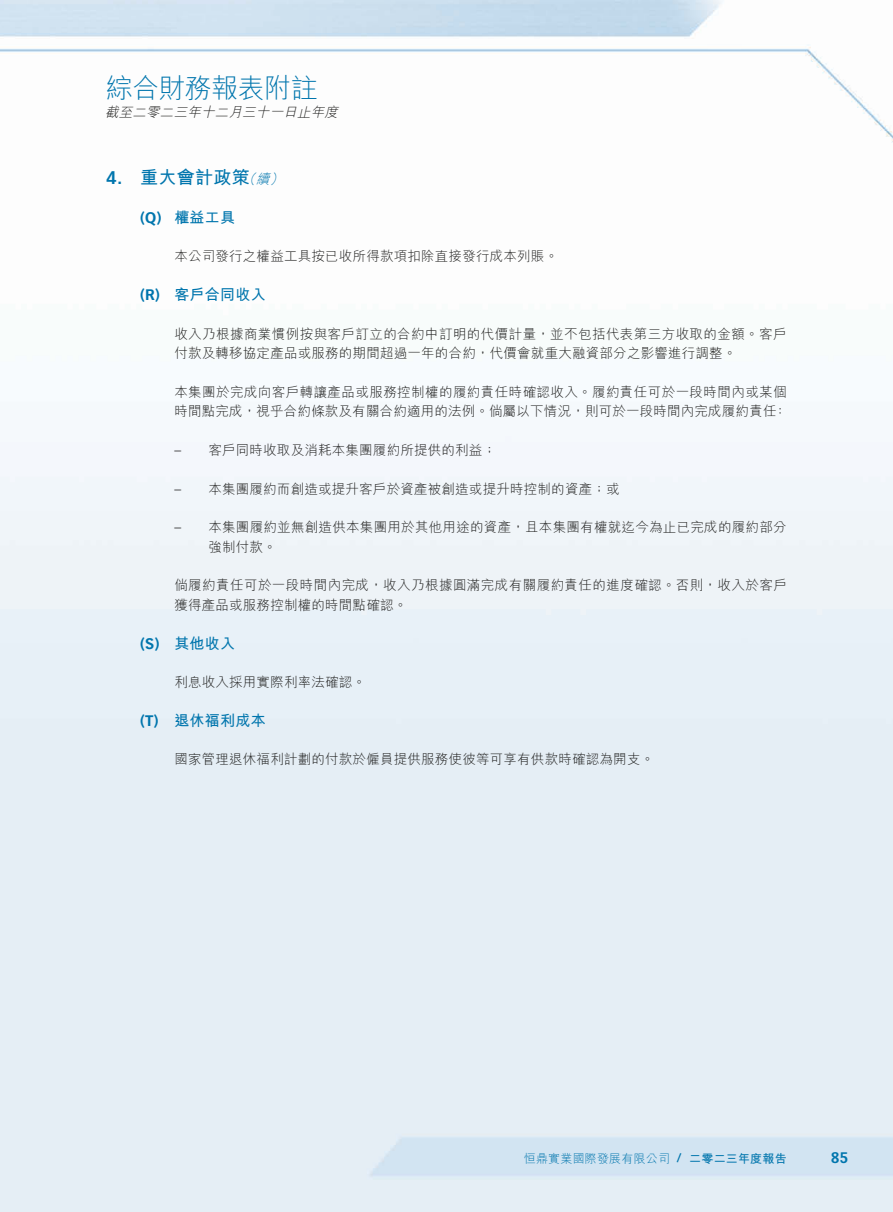
<style>
.page{position:relative;width:893px;height:1212px;background:#fff}
.page>*{position:absolute;margin:0;border:0;box-sizing:border-box;transform-origin:0 0}
.t1{font:300 27px "M Hei HK";letter-spacing:-.02em;color:#0075ad}
.t2{font:700 18px "M Hei HK";letter-spacing:.02em;color:#0075ad}
.t3{font:700 15px "M Hei HK";letter-spacing:.02em;color:#0075ad}
.t4{font:700 15px "Vectora LT Std";color:#0075ad}
.t5{font:300 13.5px/19.5px "M Hei HK";letter-spacing:.015em;color:#1c1c1b}
.t6{font:300 13.5px/19.5px "M Hei HK";letter-spacing:.035em;color:#1c1c1b}
.t7{font:italic 300 13.5px "M Hei HK";color:#1c1c1b}
.t8{font:300 12px "M Hei HK";letter-spacing:.015em;color:#0075ad}
.s1{font-family:"Vectora LT Std"}
.s2{font-weight:300;font-style:italic;font-size:13.5px}
.s3{font-family:"Vectora LT Std";font-weight:700}
.s4{font-weight:700}
</style>
<div class="page">
<h1 class="t1" style="left:106px;top:69px;width:213px">綜合財務報表附註</h1>
<p class="t7" style="left:105px;top:103px;width:239px">截至二零二三年十二月三十一日止年度</p>
<h2 class="t2" style="left:106px;top:164px;width:183px"><span class="s1">4.</span> 重大會計政策<span class="s2">（續）</span></h2>
<p class="t3" style="left:140px;top:206px;width:96px"><span class="s1">(Q)</span> 權益工具</p>
<p class="t5" style="left:174px;top:246px;width:385px">本公司發行之權益工具按已收所得款項扣除直接發行成本列賬。</p>
<p class="t3" style="left:140px;top:284px;width:127px"><span class="s1">(R)</span> 客戶合同收入</p>
<p class="t5" style="left:174px;top:323px;width:614px">收入乃根據商業慣例按與客戶訂立的合約中訂明的代價計量，並不包括代表第三方收取的金額。客戶付款及轉移協定產品或服務的期間超過一年的合約，代價會就重大融資部分之影響進行調整。</p>
<p class="t5" style="left:174px;top:382px;width:614px">本集團於完成向客戶轉讓產品或服務控制權的履約責任時確認收入。履約責任可於一段時間內或某個時間點完成，視乎合約條款及有關合約適用的法例。倘屬以下情況，則可於一段時間內完成履約責任：</p>
<p class="t5" style="left:174px;top:440px;width:323px"><span class="s1">–</span> 客戶同時收取及消耗本集團履約所提供的利益；</p>
<p class="t5" style="left:174px;top:478px;width:447px"><span class="s1">–</span> 本集團履約而創造或提升客戶於資產被創造或提升時控制的資產；或</p>
<p class="t5" style="left:208px;top:517px;width:580px;text-indent:-34px"><span class="s1">–</span> 本集團履約並無創造供本集團用於其他用途的資產，且本集團有權就迄今為止已完成的履約部分強制付款。</p>
<p class="t6" style="left:174px;top:575px;width:614px">倘履約責任可於一段時間內完成，收入乃根據圓滿完成有關履約責任的進度確認。否則，收入於客戶獲得產品或服務控制權的時間點確認。</p>
<p class="t3" style="left:140px;top:632px;width:96px"><span class="s1">(S)</span> 其他收入</p>
<p class="t5" style="left:174px;top:672px;width:193px">利息收入採用實際利率法確認。</p>
<p class="t3" style="left:140px;top:709px;width:127px"><span class="s1">(T)</span> 退休福利成本</p>
<p class="t5" style="left:174px;top:749px;width:481px">國家管理退休福利計劃的付款於僱員提供服務使彼等可享有供款時確認為開支。</p>
<p class="t8" style="left:524px;top:1150px;width:264px">恒鼎實業國際發展有限公司 <span class="s3">/</span> <span class="s4">二零二三年度報告</span></p>
<p class="t4" style="left:831px;top:1148px;width:19px">85</p>
</div>
